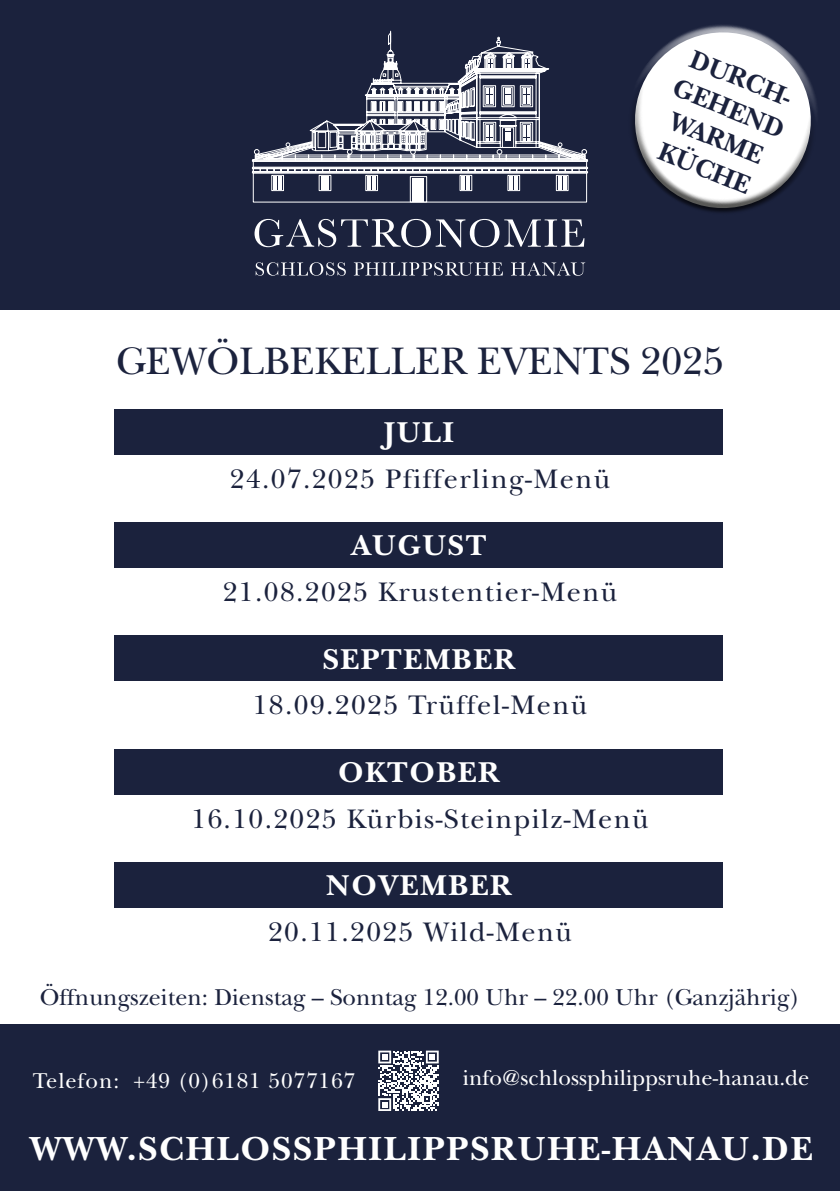
<style>
.page{position:relative;width:840px;height:1191px;background:#fff}
.page>*{position:absolute;margin:0;border:0;box-sizing:border-box;transform-origin:0 0}
.t1{font:40px "New Baskerville Std";color:#1b223d}
.t2{font:700 35px "New Baskerville Std";letter-spacing:.05em;color:#fff}
.t3{font:700 30px "New Baskerville Std";letter-spacing:.05em;color:#fff}
.t4{font:28px "New Baskerville Std";letter-spacing:.05em;color:#1b223d}
.t5{font:700 27px/32.4px "New Baskerville Std";color:#1b223d;text-align:center}
.t6{font:24px "New Baskerville Std";color:#1b223d}
.t7{font:22.4px "New Baskerville Std";color:#fff}
.t8{font:22.4px "New Baskerville Std";letter-spacing:.04em;color:#fff}
</style>
<div class="page">
<div style="left:0;top:0;width:839px;height:310px;background:#1b223d"></div>
<svg style="left:387px;top:31px;width:147px;height:22px"></svg>
<svg style="left:251px;top:53px;width:336px;height:149px"></svg>
<svg style="left:254px;top:219px;width:330px;height:28px"></svg>
<svg style="left:255px;top:262px;width:90px;height:14px"></svg>
<svg style="left:353px;top:262px;width:149px;height:14px"></svg>
<svg style="left:511px;top:262px;width:74px;height:14px"></svg>
<svg style="left:632px;top:25px;width:184px;height:188px;fill:#fff"></svg>
<div style="left:0;top:1024px;width:839px;height:167px;background:#1b223d"></div>
<svg style="left:378px;top:1050px;width:60px;height:61px"></svg>
<div style="left:115px;top:409px;width:607px;height:45px;background:#1b223d"></div>
<div style="left:115px;top:522px;width:607px;height:45px;background:#1b223d"></div>
<div style="left:115px;top:635px;width:607px;height:46px;background:#1b223d"></div>
<div style="left:115px;top:749px;width:607px;height:45px;background:#1b223d"></div>
<div style="left:115px;top:862px;width:607px;height:46px;background:#1b223d"></div>
<p class="t5" style="left:692px;top:41px;width:121px;rotate:22deg">DURCH-<br>GEHEND<br>WARME<br>KÜCHE</p>
<h1 class="t1" style="left:116px;top:337px;width:609px">GEWÖLBEKELLER EVENTS 2025</h1>
<p class="t3" style="left:383px;top:414px;width:71px">JULI</p>
<p class="t4" style="left:229px;top:462px;width:382px">24.07.2025 Pfifferling-Menü</p>
<p class="t3" style="left:351px;top:528px;width:136px">AUGUST</p>
<p class="t4" style="left:223px;top:575px;width:395px">21.08.2025 Krustentier-Menü</p>
<p class="t3" style="left:322px;top:641px;width:194px">SEPTEMBER</p>
<p class="t4" style="left:253px;top:689px;width:335px">18.09.2025 Trüffel-Menü</p>
<p class="t3" style="left:338px;top:755px;width:163px">OKTOBER</p>
<p class="t4" style="left:191px;top:802px;width:458px">16.10.2025 Kürbis-Steinpilz-Menü</p>
<p class="t3" style="left:326px;top:868px;width:187px">NOVEMBER</p>
<p class="t4" style="left:268px;top:916px;width:305px">20.11.2025 Wild-Menü</p>
<p class="t6" style="left:40px;top:983px;width:761px">Öffnungszeiten: Dienstag – Sonntag 12.00 Uhr – 22.00 Uhr (Ganzjährig)</p>
<p class="t8" style="left:33px;top:1067px;width:324px">Telefon: +49 (0)6181 5077167</p>
<p class="t7" style="left:462px;top:1064px;width:348px">info@schlossphilippsruhe-hanau.de</p>
<p class="t2" style="left:30px;top:1128px;width:783px">WWW.SCHLOSSPHILIPPSRUHE-HANAU.DE</p>
</div>
